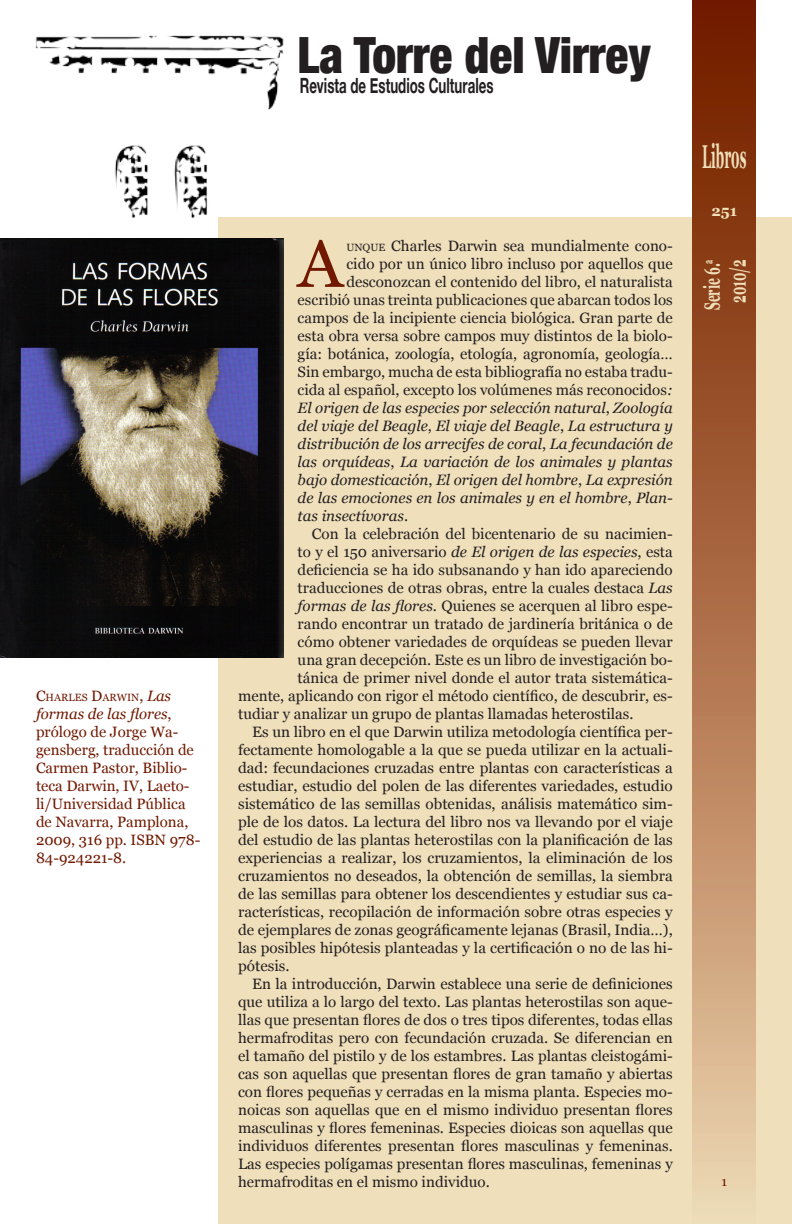
<style>
.page{position:relative;width:792px;height:1224px;background:#fff}
.page>*{position:absolute;margin:0;border:0;box-sizing:border-box;transform-origin:0 0}
.t1{font:66.9px "Georgia";color:#701900}
.t2{font:900 condensed 50px "Helvetica Neue";color:#231f20;scale:.95 1}
.t3{font:700 33px "Georgia";color:#efdfbb;scale:.4 1}
.t4{font:700 22px "Georgia";color:#efdfbb;scale:.55 1}
.t5{font:700 21px "Helvetica Neue";color:#231f20;scale:.63 1}
.t6{font:15px/18px "Georgia";color:#231f20;text-align:justify}
.t7{font:italic 15px "Georgia";color:#231f20}
.t8{font:15px/18px "Georgia";color:#701900}
.t9{font:700 15px "Georgia";color:#efdfbb}
.t10{font:10.5px "Georgia";color:#701900}
.s1{font-size:15px}
.s2{font-style:italic;font-size:15px}
.s3{font-style:italic}
.s4{font-size:10.5px}
.s5{font-style:normal}
</style>
<div class="page">
<div style="left:218px;top:217px;width:574px;height:1007px;background:#efdfbb"></div>
<div style="left:693px;top:0;width:63px;height:1224px;background:linear-gradient(to bottom,#6f1300,#edd1ab)"></div>
<img style="left:35px;top:35px;width:249px;height:184px">
<img style="left:0;top:238px;width:283px;height:419px">
<svg style="left:722px;top:1179px;width:5px;height:7px"></svg>
<p class="t10" style="left:36px;top:691px;width:137px"><span class="s1">C</span>harles <span class="s1">D</span>arwin<span class="s1">,</span> <span class="s2">Las</span></p>
<p class="t8" style="left:36px;top:705px;width:166px"><span class="s3">formas de las flores</span>, prólogo de Jorge Wa&shy;gensberg, traducción de<br>Carmen Pastor, Biblio&shy;teca Darwin, IV, Laeto&shy;li/Universidad Pública de Navarra, Pamplona,<br>2009, 316 pp. ISBN 978-<br>84-924221-8.</p>
<p class="t2" style="left:298px;top:25px;width:373px">La Torre del Virrey</p>
<p class="t5" style="left:300px;top:73px;width:309px">Revista de Estudios Culturales</p>
<p class="t1" style="left:298px;top:226px;width:47px">A</p>
<p class="t6" style="left:346px;top:237px;width:328px"><span class="s4">unque</span> Charles Darwin sea mundialmente cono-</p>
<p class="t6" style="left:346px;top:255px;width:328px">cido por un único libro incluso por aquellos que</p>
<p class="t6" style="left:346px;top:273px;width:328px">desconozcan el contenido del libro, el naturalista</p>
<p class="t6" style="left:298px;top:291px;width:377px">escribió unas treinta publicaciones que abarcan todos los</p>
<p class="t6" style="left:298px;top:309px;width:377px">campos de la incipiente ciencia biológica. Gran parte de</p>
<p class="t6" style="left:298px;top:327px;width:377px">esta obra versa sobre campos muy distintos de la biolo-</p>
<p class="t6" style="left:298px;top:345px;width:377px">gía: botánica, zoología, etología, agronomía, geología…</p>
<p class="t6" style="left:298px;top:363px;width:377px">Sin embargo, mucha de esta bibliografía no estaba tradu-</p>
<p class="t6" style="left:298px;top:381px;width:377px">cida al español, excepto los volúmenes más reconocidos<span class="s3">:</span></p>
<p class="t7" style="left:298px;top:399px;width:377px">El origen de las especies por selección natural<span class="s5">,</span> Zoología</p>
<p class="t7" style="left:298px;top:417px;width:377px">del viaje del Beagle<span class="s5">,</span> El viaje del Beagle<span class="s5">,</span> La estructura y</p>
<p class="t7" style="left:298px;top:435px;width:377px">distribución de los arrecifes de coral<span class="s5">,</span> La fecundación de</p>
<p class="t7" style="left:298px;top:453px;width:377px">las orquídeas<span class="s5">,</span> La variación de los animales y plantas</p>
<p class="t7" style="left:298px;top:471px;width:377px">bajo domesticación<span class="s5">,</span> El origen del hombre<span class="s5">,</span> La expresión</p>
<p class="t7" style="left:298px;top:489px;width:377px">de las emociones en los animales y en el hombre<span class="s5">,</span> Plan-</p>
<p class="t7" style="left:298px;top:507px;width:112px">tas insectívoras<span class="s5">.</span></p>
<p class="t6" style="left:312px;top:525px;width:363px">Con la celebración del bicentenario de su nacimien-</p>
<p class="t6" style="left:298px;top:543px;width:377px">to y el 150 aniversario <span class="s3">de El origen de las especies</span>, esta</p>
<p class="t6" style="left:298px;top:561px;width:377px">deficiencia se ha ido subsanando y han ido apareciendo</p>
<p class="t6" style="left:298px;top:579px;width:377px">traducciones de otras obras, entre la cuales destaca <span class="s3">Las</span></p>
<p class="t6" style="left:298px;top:597px;width:377px"><span class="s3">formas de las flores</span>. Quienes se acerquen al libro espe-</p>
<p class="t6" style="left:298px;top:615px;width:377px">rando encontrar un tratado de jardinería británica o de</p>
<p class="t6" style="left:298px;top:633px;width:377px">cómo obtener variedades de orquídeas se pueden llevar</p>
<p class="t6" style="left:298px;top:651px;width:377px">una gran decepción. Este es un libro de investigación bo-</p>
<p class="t6" style="left:298px;top:669px;width:377px">tánica de primer nivel donde el autor trata sistemática-</p>
<p class="t6" style="left:238px;top:687px;width:436px">mente, aplicando con rigor el método científico, de descubrir, es-</p>
<p class="t6" style="left:238px;top:705px;width:397px">tudiar y analizar un grupo de plantas llamadas heterostilas.</p>
<p class="t6" style="left:238px;top:723px;width:436px;text-indent:14px">Es un libro en el que Darwin utiliza metodología científica per&shy;fectamente homologable a la que se pueda utilizar en la actuali&shy;dad: fecundaciones cruzadas entre plantas con características a estudiar, estudio del polen de las diferentes variedades, estudio sistemático de las semillas obtenidas, análisis matemático sim&shy;ple de los datos. La lectura del libro nos va llevando por el viaje del estudio de las plantas heterostilas con la planificación de las experiencias a realizar, los cruzamientos, la eliminación de los cruzamientos no deseados, la obtención de semillas, la siembra de las semillas para obtener los descendientes y estudiar sus ca&shy;racterísticas, recopilación de información sobre otras especies y de ejemplares de zonas geográficamente lejanas (Brasil, India…), las posibles hipótesis planteadas y la certificación o no de las hi&shy;pótesis.</p>
<p class="t6" style="left:238px;top:975px;width:436px;text-indent:14px">En la introducción, Darwin establece una serie de definiciones que utiliza a lo largo del texto. Las plantas heterostilas son aque&shy;llas que presentan flores de dos o tres tipos diferentes, todas ellas hermafroditas pero con fecundación cruzada. Se diferencian en el tamaño del pistilo y de los estambres. Las plantas cleistogámi&shy;cas son aquellas que presentan flores de gran tamaño y abiertas con flores pequeñas y cerradas en la misma planta. Especies mo&shy;noicas son aquellas que en el mismo individuo presentan flores masculinas y flores femeninas. Especies dioicas son aquellas que individuos diferentes presentan flores masculinas y femeninas.<br>Las especies polígamas presentan flores masculinas, femeninas y hermafroditas en el mismo individuo.</p>
<p class="t3" style="left:702px;top:138px;width:112px">Libros</p>
<p class="t9" style="left:711px;top:202px;width:27px">251</p>
<p class="t4" style="left:700px;top:310px;width:94px;rotate:-90deg">Serie 6.<sup>a</sup></p>
<p class="t4" style="left:726px;top:303px;width:80px;rotate:-90deg">2010/2</p>
</div>
